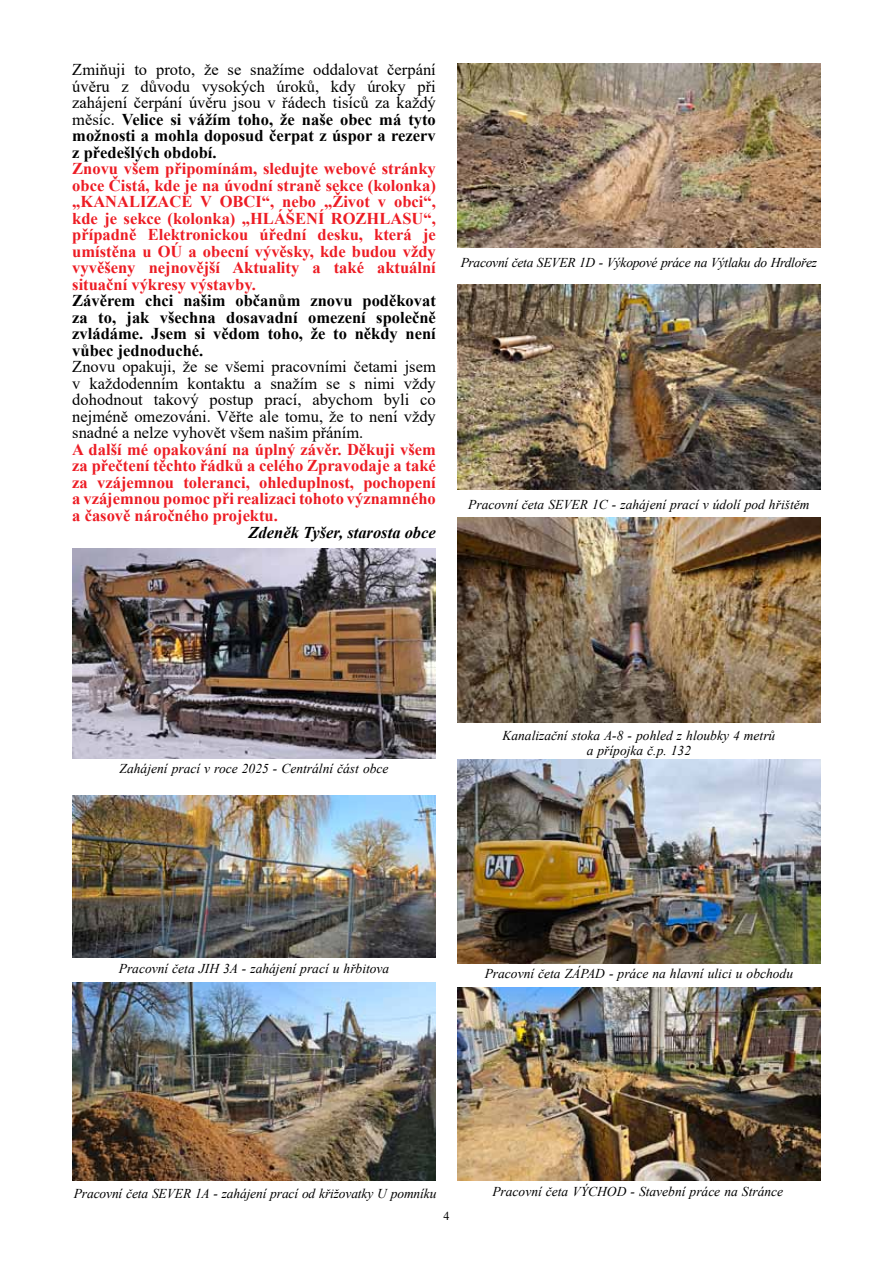
<style>
.page{position:relative;width:893px;height:1263px;background:#fff}
.page>*{position:absolute;margin:0;border:0;box-sizing:border-box;transform-origin:0 0}
.t1{font:700 16.5px/16.5px "Times New Roman";color:#ed1c24;text-align:justify}
.t2{font:16.5px/16.5px "Times New Roman";color:#000;text-align:justify}
.t3{font:700 16.5px/16.5px "Times New Roman";color:#000;text-align:justify}
.t4{font:italic 700 16.5px "Times New Roman";color:#000}
.t5{font:italic 13.5px/14.9px "Times New Roman";color:#000;text-align:center}
.t6{font:italic 13.5px "Times New Roman";letter-spacing:-.02em;color:#000}
.t7{font:12px "Times New Roman";color:#000}
.s1{font-weight:700}
</style>
<div class="page">
<img style="left:72px;top:982px;width:364px;height:198px">
<img style="left:72px;top:795px;width:364px;height:162px">
<img style="left:457px;top:285px;width:364px;height:205px">
<img style="left:457px;top:518px;width:364px;height:204px">
<img style="left:457px;top:64px;width:364px;height:184px">
<img style="left:457px;top:987px;width:364px;height:193px">
<img style="left:72px;top:549px;width:364px;height:209px">
<img style="left:457px;top:759px;width:364px;height:205px">
<p class="t2" style="left:72px;top:61px;width:365px">Zmiňuji to proto, že se snažíme oddalovat čerpání úvěru z důvodu vysokých úroků, kdy úroky při zahájení čerpání úvěru jsou v řádech tisíců za každý měsíc. <span class="s1">Velice si vážím toho, že naše obec má tyto možnosti a mohla doposud čerpat z úspor a rezerv z předešlých období.</span></p>
<p class="t1" style="left:72px;top:160px;width:365px">Znovu všem připomínám, sledujte webové stránky obce Čistá, kde je na úvodní straně sekce (kolonka) „KANALIZACE V OBCI“, nebo „Život v obci“, kde je sekce (kolonka) „HLÁŠENÍ ROZHLASU“, případně Elektronickou úřední desku, která je umístěna u OÚ a obecní vývěsky, kde budou vždy vyvěšeny nejnovější Aktuality a také aktuální situační výkresy výstavby.</p>
<p class="t3" style="left:72px;top:292px;width:365px">Závěrem chci našim občanům znovu poděkovat za to, jak všechna dosavadní omezení společně zvládáme. Jsem si vědom toho, že to někdy není vůbec jednoduché.</p>
<p class="t2" style="left:72px;top:358px;width:365px">Znovu opakuji, že se všemi pracovními četami jsem v každodenním kontaktu a snažím se s nimi vždy dohodnout takový postup prací, abychom byli co nejméně omezováni. Věřte ale tomu, že to není vždy snadné a nelze vyhovět všem našim přáním.</p>
<p class="t1" style="left:72px;top:440px;width:365px">A další mé opakování na úplný závěr. Děkuji všem za přečtení těchto řádků a celého Zpravodaje a také za vzájemnou toleranci, ohleduplnost, pochopení a vzájemnou pomoc při realizaci tohoto významného a časově náročného projektu.</p>
<p class="t4" style="left:249px;top:521px;width:189px">Zdeněk Tyšer, starosta obce</p>
<p class="t6" style="left:461px;top:253px;width:358px">Pracovní četa SEVER 1D - Výkopové práce na Výtlaku do Hrdlořez</p>
<p class="t5" style="left:468px;top:497px;width:343px">Pracovní četa SEVER 1C - zahájení prací v údolí pod hřištěm</p>
<p class="t5" style="left:120px;top:760px;width:270px">Zahájení prací v roce 2025 - Centrální část obce</p>
<p class="t5" style="left:119px;top:960px;width:272px">Pracovní četa JIH 3A - zahájení prací u hřbitova</p>
<p class="t5" style="left:502px;top:727px;width:274px">Kanalizační stoka A-8 - pohled z hloubky 4 metrů a přípojka č.p. 132</p>
<p class="t5" style="left:485px;top:966px;width:310px">Pracovní četa ZÁPAD - práce na hlavní ulici u obchodu</p>
<p class="t5" style="left:74px;top:1186px;width:364px">Pracovní četa SEVER 1A - zahájení prací od křižovatky U pomníku</p>
<p class="t7" style="left:443px;top:1208px;width:7px">4</p>
<p class="t5" style="left:492px;top:1183px;width:292px">Pracovní četa VÝCHOD - Stavební práce na Stránce</p>
</div>
